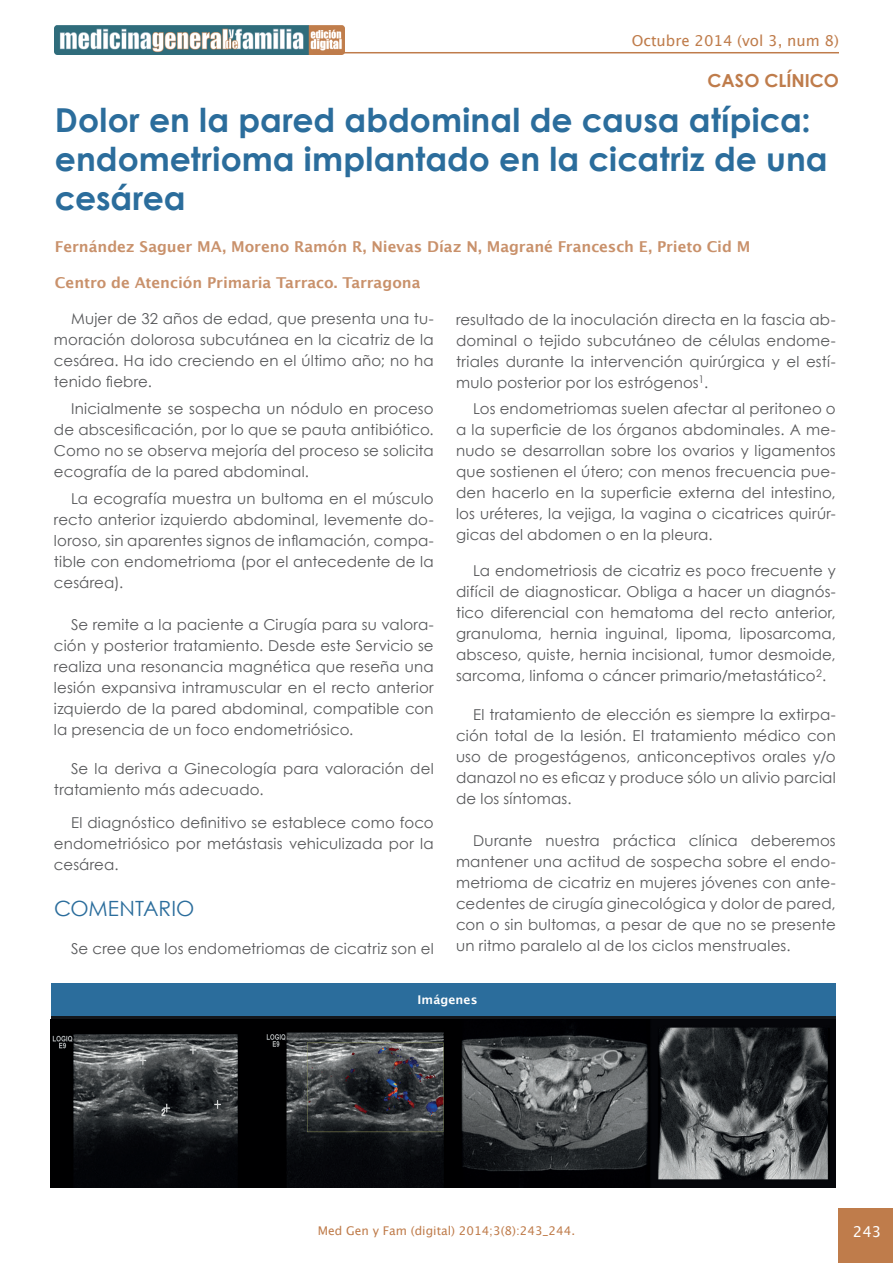
<style>
.page{position:relative;width:893px;height:1263px;background:#fff}
.page>*{position:absolute;margin:0;border:0;box-sizing:border-box;transform-origin:0 0}
.t1{font:700 33px/39px "Century Gothic";color:#2b6d9c}
.t2{font:21px "Century Gothic";color:#2b6d9c}
.t3{font:700 18px "Century Gothic";color:#bf7c4b}
.t4{font:15px/21px "Century Gothic";letter-spacing:.01em;color:#57585a;text-align:justify}
.t5{font:700 15px "Lucida Grande";letter-spacing:-.005em;color:#c9916b}
.t6{font:15px "Lucida Grande";color:#bf7c4b}
.t7{font:15px "Lucida Grande";color:#fff}
.t8{font:12px "Lucida Grande";color:#bf7c4b}
.t9{font:700 12px "Lucida Grande";letter-spacing:.01em;color:#fff}
</style>
<div class="page">
<img style="left:54px;top:26px;width:291px;height:28px">
<hr style="left:313px;top:52px;width:526px;height:1px;background:#bf7c4b">
<div style="left:839px;top:1209px;width:54px;height:54px;background:#bf7c4b"></div>
<img style="left:51px;top:1019px;width:785px;height:168px">
<div style="left:51px;top:983px;width:785px;height:33px;background:#2b6d9c"></div>
<p class="t6" style="left:632px;top:32px;width:209px">Octubre 2014 (vol 3, num 8)</p>
<p class="t3" style="left:708px;top:67px;width:133px">CASO CLÍNICO</p>
<h1 class="t1" style="left:55px;top:99px;width:774px">Dolor en la pared abdominal de causa atípica: endometrioma implantado en la cicatriz de una cesárea</h1>
<p class="t5" style="left:55px;top:237px;width:697px">Fernández Saguer MA, Moreno Ramón R, Nievas Díaz N, Magrané Francesch E, Prieto Cid M</p>
<p class="t5" style="left:55px;top:273px;width:367px">Centro de Atención Primaria Tarraco. Tarragona</p>
<p class="t4" style="left:54px;top:308px;width:381px;text-indent:17px">Mujer de 32 años de edad, que presenta una tu&shy;moración dolorosa subcutánea en la cicatriz de la cesárea. Ha ido creciendo en el último año; no ha tenido fiebre.</p>
<p class="t4" style="left:54px;top:398px;width:381px;text-indent:17px">Inicialmente se sospecha un nódulo en proceso de abscesificación, por lo que se pauta antibiótico.<br>Como no se observa mejoría del proceso se solicita ecografía de la pared abdominal.</p>
<p class="t4" style="left:54px;top:488px;width:381px;text-indent:17px">La ecografía muestra un bultoma en el músculo recto anterior izquierdo abdominal, levemente do&shy;loroso, sin aparentes signos de inflamación, compa&shy;tible con endometrioma (por el antecedente de la cesárea).</p>
<p class="t4" style="left:54px;top:614px;width:381px;text-indent:17px">Se remite a la paciente a Cirugía para su valora&shy;ción y posterior tratamiento. Desde este Servicio se realiza una resonancia magnética que reseña una lesión expansiva intramuscular en el recto anterior izquierdo de la pared abdominal, compatible con la presencia de un foco endometriósico.</p>
<p class="t4" style="left:54px;top:758px;width:381px;text-indent:17px">Se la deriva a Ginecología para valoración del tratamiento más adecuado.</p>
<p class="t4" style="left:54px;top:812px;width:381px;text-indent:17px">El diagnóstico definitivo se establece como foco endometriósico por metástasis vehiculizada por la cesárea.</p>
<h2 class="t2" style="left:54px;top:894px;width:142px">COMENTARIO</h2>
<p class="t4" style="left:71px;top:938px;width:364px">Se cree que los endometriomas de cicatriz son el</p>
<p class="t4" style="left:456px;top:309px;width:381px">resultado de la inoculación directa en la fascia ab&shy;dominal o tejido subcutáneo de células endome&shy;triales durante la intervención quirúrgica y el estí&shy;mulo posterior por los estrógenos<sup>1</sup>.</p>
<p class="t4" style="left:456px;top:398px;width:381px;text-indent:17px">Los endometriomas suelen afectar al peritoneo o a la superficie de los órganos abdominales. A me&shy;nudo se desarrollan sobre los ovarios y ligamentos que sostienen el útero; con menos frecuencia pue&shy;den hacerlo en la superficie externa del intestino, los uréteres, la vejiga, la vagina o cicatrices quirúr&shy;gicas del abdomen o en la pleura.</p>
<p class="t4" style="left:456px;top:560px;width:381px;text-indent:17px">La endometriosis de cicatriz es poco frecuente y difícil de diagnosticar. Obliga a hacer un diagnós&shy;tico diferencial con hematoma del recto anterior, granuloma, hernia inguinal, lipoma, liposarcoma, absceso, quiste, hernia incisional, tumor desmoide, sarcoma, linfoma o cáncer primario/metastático<sup>2</sup>.</p>
<p class="t4" style="left:456px;top:704px;width:381px;text-indent:17px">El tratamiento de elección es siempre la extirpa&shy;ción total de la lesión. El tratamiento médico con uso de progestágenos, anticonceptivos orales y/o danazol no es eficaz y produce sólo un alivio parcial de los síntomas.</p>
<p class="t4" style="left:456px;top:830px;width:381px;text-indent:17px">Durante nuestra práctica clínica deberemos mantener una actitud de sospecha sobre el endo&shy;metrioma de cicatriz en mujeres jóvenes con ante&shy;cedentes de cirugía ginecológica y dolor de pared, con o sin bultomas, a pesar de que no se presente un ritmo paralelo al de los ciclos menstruales.</p>
<p class="t9" style="left:418px;top:992px;width:61px">Imágenes</p>
<p class="t8" style="left:318px;top:1224px;width:259px">Med Gen y Fam (digital) 2014;3(8):243_244.</p>
<p class="t7" style="left:853px;top:1223px;width:30px">243</p>
</div>
